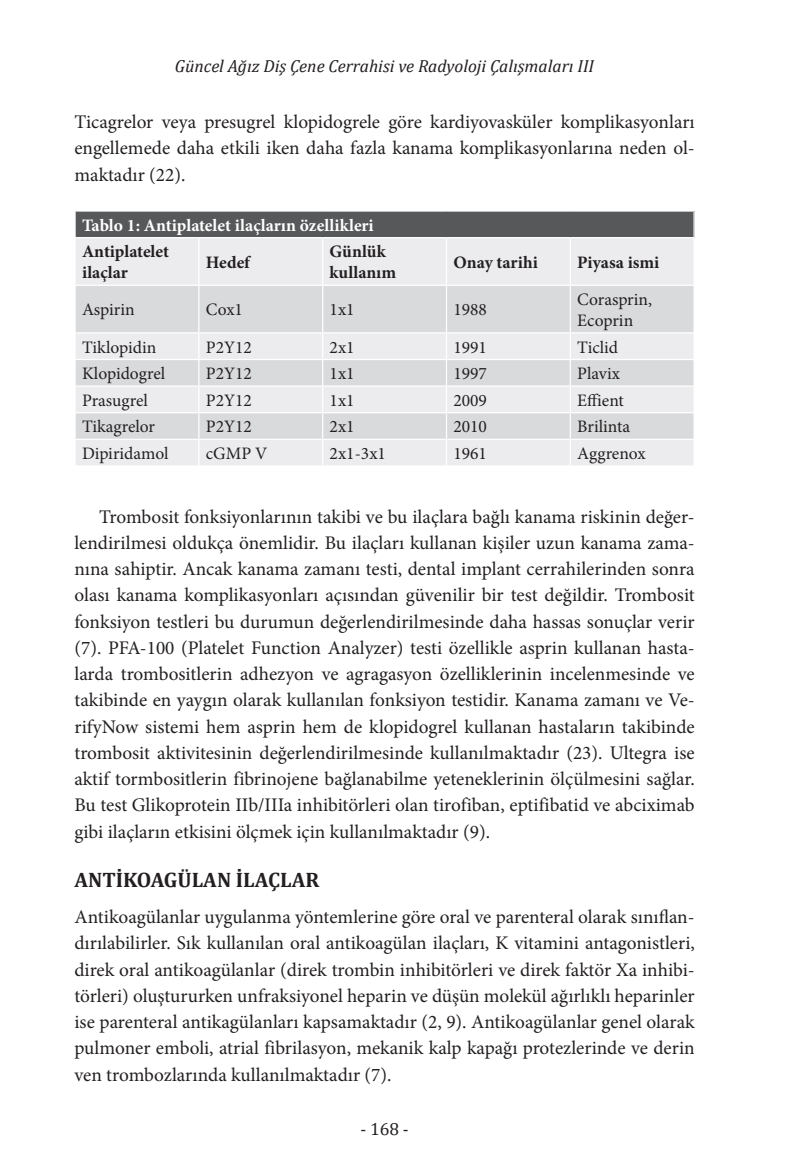
<style>
.page{position:relative;width:794px;height:1166px;background:#fff}
.page>*{position:absolute;margin:0;border:0;box-sizing:border-box;transform-origin:0 0}
.baslık_1{font:700 21px "Cambria";color:#231f20}
.duzyazi{font:19.25px/26.2px "Minion Pro";color:#231f20;text-align:justify}
.duzyazi_2{font:19.25px/26.2px "Minion Pro";color:#231f20;text-align:justify}
.tabloyazi{font:17.5px/21px "Minion Pro";color:#231f20}
.tabloyazi-2{font:700 17.5px/21px "Minion Pro";color:#231f20}
.t1{font:italic 17.5px "Cambria";color:#231f20}
.tabloyazibold{font:700 17.5px "Minion Pro";color:#fff}
.t2{font:17.5px "Cambria";color:#231f20}
</style>
<div class="page">
<div style="left:75px;top:211px;width:619px;height:27px;background:#57585a"></div>
<div style="left:76px;top:238px;width:617px;height:227px;background:#ececee"></div>
<svg style="left:76px;top:286px;width:617px;height:153px;background:#dfe0e2"></svg>
<hr style="left:198px;top:238px;width:1px;height:47px;background:#fff">
<hr style="left:322px;top:238px;width:1px;height:47px;background:#fff">
<hr style="left:446px;top:238px;width:1px;height:47px;background:#fff">
<hr style="left:569px;top:238px;width:2px;height:47px;background:#fff">
<hr style="left:74px;top:285px;width:125px;height:1px;background:#fff">
<hr style="left:199px;top:285px;width:124px;height:1px;background:#fff">
<hr style="left:198px;top:286px;width:1px;height:46px;background:#fff">
<hr style="left:323px;top:285px;width:123px;height:1px;background:#fff">
<hr style="left:322px;top:286px;width:1px;height:46px;background:#fff">
<hr style="left:446px;top:285px;width:124px;height:1px;background:#fff">
<hr style="left:446px;top:286px;width:1px;height:46px;background:#fff">
<hr style="left:570px;top:285px;width:124px;height:1px;background:#fff">
<hr style="left:569px;top:286px;width:2px;height:46px;background:#fff">
<hr style="left:74px;top:332px;width:125px;height:1px;background:#fff">
<hr style="left:199px;top:332px;width:124px;height:1px;background:#fff">
<hr style="left:323px;top:332px;width:123px;height:1px;background:#fff">
<hr style="left:446px;top:332px;width:124px;height:1px;background:#fff">
<hr style="left:570px;top:332px;width:124px;height:1px;background:#fff">
<hr style="left:569px;top:333px;width:2px;height:26px;background:#fff">
<hr style="left:74px;top:359px;width:125px;height:1px;background:#fff">
<hr style="left:199px;top:359px;width:124px;height:1px;background:#fff">
<hr style="left:323px;top:359px;width:123px;height:1px;background:#fff">
<hr style="left:446px;top:359px;width:124px;height:1px;background:#fff">
<hr style="left:570px;top:359px;width:124px;height:1px;background:#fff">
<hr style="left:569px;top:360px;width:2px;height:25px;background:#fff">
<hr style="left:74px;top:385px;width:125px;height:2px;background:#fff">
<hr style="left:199px;top:385px;width:124px;height:2px;background:#fff">
<hr style="left:323px;top:385px;width:123px;height:2px;background:#fff">
<hr style="left:446px;top:385px;width:124px;height:2px;background:#fff">
<hr style="left:570px;top:385px;width:124px;height:2px;background:#fff">
<hr style="left:569px;top:387px;width:2px;height:25px;background:#fff">
<hr style="left:74px;top:412px;width:125px;height:1px;background:#fff">
<hr style="left:199px;top:412px;width:124px;height:1px;background:#fff">
<hr style="left:323px;top:412px;width:123px;height:1px;background:#fff">
<hr style="left:446px;top:412px;width:124px;height:1px;background:#fff">
<hr style="left:570px;top:412px;width:124px;height:1px;background:#fff">
<hr style="left:569px;top:413px;width:2px;height:26px;background:#fff">
<hr style="left:74px;top:439px;width:125px;height:1px;background:#fff">
<hr style="left:199px;top:439px;width:124px;height:1px;background:#fff">
<svg style="left:198px;top:333px;width:1px;height:132px"></svg>
<hr style="left:323px;top:439px;width:123px;height:1px;background:#fff">
<svg style="left:322px;top:333px;width:1px;height:132px"></svg>
<hr style="left:446px;top:439px;width:124px;height:1px;background:#fff">
<svg style="left:446px;top:333px;width:1px;height:132px"></svg>
<hr style="left:570px;top:439px;width:124px;height:1px;background:#fff">
<hr style="left:569px;top:440px;width:2px;height:25px;background:#fff">
<svg style="left:693px;top:360px;width:1px;height:79px"></svg>
<hr style="left:74px;top:210px;width:125px;height:2px;background:#fff">
<hr style="left:74px;top:212px;width:2px;height:25px;background:#fff">
<hr style="left:199px;top:210px;width:124px;height:2px;background:#fff">
<hr style="left:323px;top:210px;width:123px;height:2px;background:#fff">
<hr style="left:446px;top:210px;width:124px;height:2px;background:#fff">
<hr style="left:570px;top:210px;width:124px;height:2px;background:#fff">
<svg style="left:693px;top:212px;width:1px;height:25px"></svg>
<hr style="left:74px;top:237px;width:125px;height:1px;background:#fff">
<hr style="left:199px;top:237px;width:124px;height:1px;background:#fff">
<hr style="left:323px;top:237px;width:123px;height:1px;background:#fff">
<hr style="left:446px;top:237px;width:124px;height:1px;background:#fff">
<hr style="left:570px;top:237px;width:124px;height:1px;background:#fff">
<p class="t1" style="left:175px;top:54px;width:421px">Güncel Ağız Diş Çene Cerrahisi ve Radyoloji Çalışmaları III</p>
<p class="duzyazi" style="left:74px;top:109px;width:622px">Ticagrelor veya presugrel klopidogrele göre kardiyovasküler komplikasyonları engellemede daha etkili iken daha fazla kanama komplikasyonlarına neden ol&shy;maktadır (22).</p>
<p class="tabloyazibold" style="left:82px;top:213px;width:293px">Tablo 1: Antiplatelet ilaçların özellikleri</p>
<p class="tabloyazi-2" style="left:82px;top:241px;width:89px">Antiplatelet ilaçlar</p>
<p class="tabloyazi-2" style="left:206px;top:251px;width:46px">Hedef</p>
<p class="tabloyazi-2" style="left:330px;top:241px;width:68px">Günlük kullanım</p>
<p class="tabloyazi-2" style="left:453px;top:251px;width:86px">Onay tarihi</p>
<p class="tabloyazi-2" style="left:577px;top:251px;width:84px">Piyasa ismi</p>
<p class="tabloyazi" style="left:82px;top:299px;width:54px">Aspirin</p>
<p class="tabloyazi" style="left:206px;top:299px;width:39px">Cox1</p>
<p class="tabloyazi" style="left:330px;top:299px;width:27px">1x1</p>
<p class="tabloyazi" style="left:453px;top:299px;width:35px">1988</p>
<p class="tabloyazi" style="left:577px;top:289px;width:76px">Corasprin,<br>Ecoprin</p>
<p class="tabloyazi" style="left:82px;top:336px;width:76px">Tiklopidin</p>
<p class="tabloyazi" style="left:206px;top:336px;width:48px">P2Y12</p>
<p class="tabloyazi" style="left:330px;top:336px;width:27px">2x1</p>
<p class="tabloyazi" style="left:453px;top:336px;width:35px">1991</p>
<p class="tabloyazi" style="left:577px;top:336px;width:42px">Ticlid</p>
<p class="tabloyazi" style="left:82px;top:363px;width:85px">Klopidogrel</p>
<p class="tabloyazi" style="left:206px;top:363px;width:48px">P2Y12</p>
<p class="tabloyazi" style="left:330px;top:363px;width:27px">1x1</p>
<p class="tabloyazi" style="left:453px;top:363px;width:35px">1997</p>
<p class="tabloyazi" style="left:577px;top:363px;width:44px">Plavix</p>
<p class="tabloyazi" style="left:82px;top:390px;width:67px">Prasugrel</p>
<p class="tabloyazi" style="left:206px;top:390px;width:48px">P2Y12</p>
<p class="tabloyazi" style="left:330px;top:390px;width:27px">1x1</p>
<p class="tabloyazi" style="left:453px;top:390px;width:35px">2009</p>
<p class="tabloyazi" style="left:577px;top:390px;width:48px">Effient</p>
<p class="tabloyazi" style="left:82px;top:416px;width:75px">Tikagrelor</p>
<p class="tabloyazi" style="left:206px;top:416px;width:48px">P2Y12</p>
<p class="tabloyazi" style="left:330px;top:416px;width:27px">2x1</p>
<p class="tabloyazi" style="left:453px;top:416px;width:35px">2010</p>
<p class="tabloyazi" style="left:577px;top:416px;width:55px">Brilinta</p>
<p class="tabloyazi" style="left:82px;top:443px;width:88px">Dipiridamol</p>
<p class="tabloyazi" style="left:206px;top:443px;width:63px">cGMP V</p>
<p class="tabloyazi" style="left:330px;top:443px;width:58px">2x1-3x1</p>
<p class="tabloyazi" style="left:453px;top:443px;width:35px">1961</p>
<p class="tabloyazi" style="left:577px;top:443px;width:70px">Aggrenox</p>
<p class="duzyazi" style="left:74px;top:503px;width:622px;text-indent:25px">Trombosit fonksiyonlarının takibi ve bu ilaçlara bağlı kanama riskinin değer&shy;lendirilmesi oldukça önemlidir. Bu ilaçları kullanan kişiler uzun kanama zama&shy;nına sahiptir. Ancak kanama zamanı testi, dental implant cerrahilerinden sonra olası kanama komplikasyonları açısından güvenilir bir test değildir. Trombosit fonksiyon testleri bu durumun değerlendirilmesinde daha hassas sonuçlar verir (7). PFA-100 (Platelet Function Analyzer) testi özellikle asprin kullanan hasta&shy;larda trombositlerin adhezyon ve agragasyon özelliklerinin incelenmesinde ve takibinde en yaygın olarak kullanılan fonksiyon testidir. Kanama zamanı ve Ve&shy;rifyNow sistemi hem asprin hem de klopidogrel kullanan hastaların takibinde trombosit aktivitesinin değerlendirilmesinde kullanılmaktadır (23). Ultegra ise aktif tormbositlerin fibrinojene bağlanabilme yeteneklerinin ölçülmesini sağlar.<br>Bu test Glikoprotein IIb/IIIa inhibitörleri olan tirofiban, eptifibatid ve abciximab gibi ilaçların etkisini ölçmek için kullanılmaktadır (9).</p>
<p class="baslık_1" style="left:74px;top:865px;width:246px">ANTIKOAGÜLAN İLAÇLAR</p>
<p class="duzyazi_2" style="left:74px;top:904px;width:622px">Antikoagülanlar uygulanma yöntemlerine göre oral ve parenteral olarak sınıflan&shy;dırılabilirler. Sık kullanılan oral antikoagülan ilaçları, K vitamini antagonistleri, direk oral antikoagülanlar (direk trombin inhibitörleri ve direk faktör Xa inhibi&shy;törleri) oluştururken unfraksiyonel heparin ve düşün molekül ağırlıklı heparinler ise parenteral antikagülanları kapsamaktadır (2, 9). Antikoagülanlar genel olarak pulmoner emboli, atrial fibrilasyon, mekanik kalp kapağı protezlerinde ve derin ven trombozlarında kullanılmaktadır (7).</p>
<p class="t2" style="left:360px;top:1118px;width:50px">- 168 -</p>
</div>
